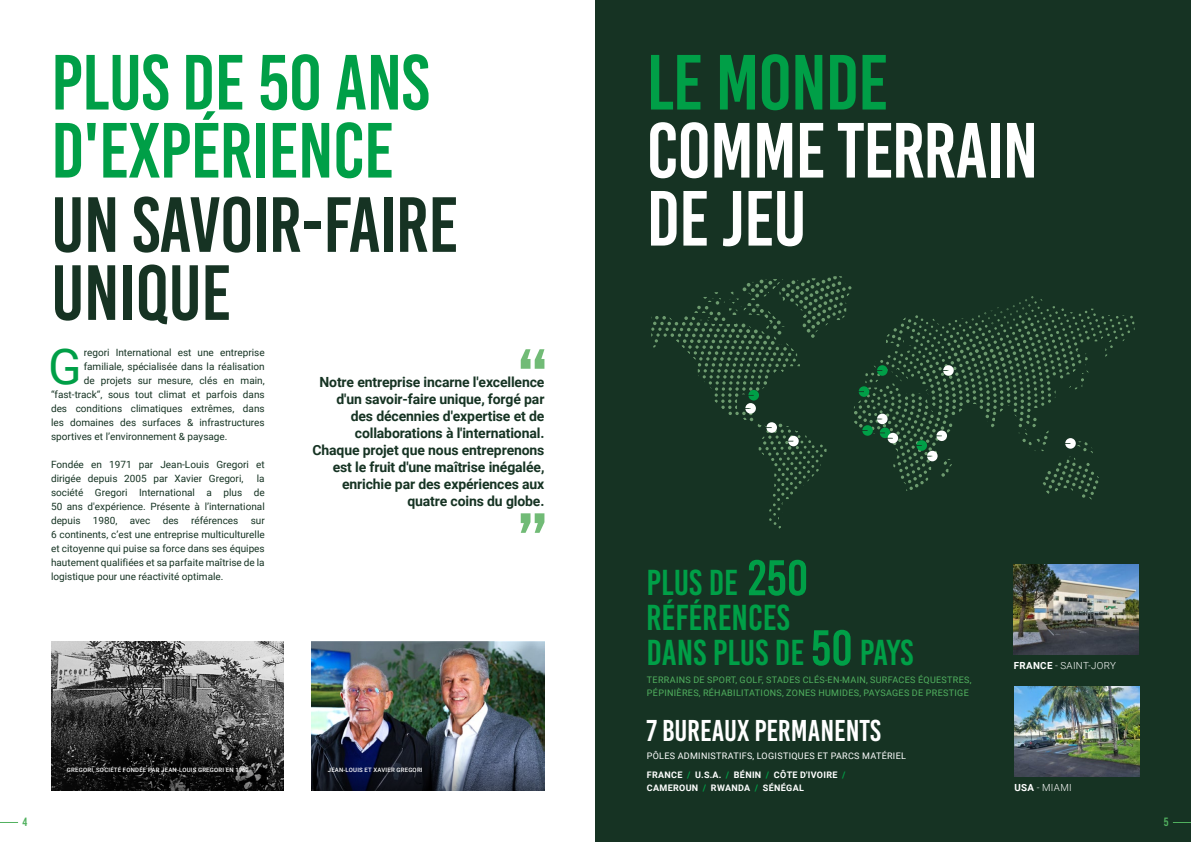
<style>
.page{position:relative;width:1191px;height:842px;background:#fff}
.page>*{position:absolute;margin:0;border:0;box-sizing:border-box;transform-origin:0 0}
.t1{font:78px/68px "Bebas Kai";letter-spacing:-.01em;color:#009f47}
.t2{font:78px/68px "Bebas Kai";letter-spacing:-.01em;color:#163323}
.t3{font:78px/68px "Bebas Kai";letter-spacing:-.015em;color:#fff}
.t4{font:49.4px "Roboto";color:#009f47}
.t5{font:36px/35px "Bebas Kai";color:#009f47}
.t6{font:30.1px "Bebas Kai";color:#fff}
.t7{font:700 14px/17px "Roboto";letter-spacing:-.01em;color:#163323;text-align:right}
.t8{font:12px "Bebas Kai";color:#51b15f}
.t9{font:10px/14px "Roboto";color:#163323}
.t10{font:300 9.8px "Roboto";letter-spacing:.035em;color:#fff}
.t11{font:9px/13px "Roboto";letter-spacing:.035em;color:#51b15f}
.t12{font:700 9px/13px "Roboto";letter-spacing:.035em;color:#fff}
.t13{font:9px "Roboto";letter-spacing:.035em;color:#fff}
.t14{font:500 6px "Roboto";letter-spacing:.035em;color:#fff}
.s1{font-size:50px}
.s2{color:#009f47}
.s3{font-weight:700}
</style>
<div class="page">
<img style="left:312px;top:641px;width:232px;height:150px">
<div style="left:595px;top:0;width:596px;height:842px;background:#163323"></div>
<svg style="left:711px;top:276px;width:321px;height:135px"></svg>
<img style="left:51px;top:641px;width:232px;height:114px">
<svg style="left:858px;top:386px;width:11px;height:11px"></svg>
<svg style="left:877px;top:365px;width:11px;height:11px"></svg>
<svg style="left:862px;top:425px;width:11px;height:11px"></svg>
<svg style="left:879px;top:427px;width:11px;height:11px"></svg>
<svg style="left:916px;top:440px;width:11px;height:11px"></svg>
<svg style="left:748px;top:390px;width:11px;height:11px"></svg>
<svg style="left:745px;top:403px;width:11px;height:11px"></svg>
<svg style="left:766px;top:422px;width:11px;height:11px"></svg>
<svg style="left:788px;top:436px;width:11px;height:11px"></svg>
<svg style="left:887px;top:433px;width:11px;height:11px"></svg>
<svg style="left:877px;top:414px;width:11px;height:10px"></svg>
<svg style="left:927px;top:451px;width:11px;height:11px"></svg>
<svg style="left:936px;top:430px;width:11px;height:11px"></svg>
<svg style="left:943px;top:365px;width:11px;height:11px"></svg>
<svg style="left:1065px;top:438px;width:11px;height:11px"></svg>
<svg style="left:51px;top:755px;width:232px;height:36px;background:#181818"></svg>
<svg style="left:312px;top:754px;width:232px;height:36px;background:#323a4e"></svg>
<img style="left:1014px;top:686px;width:125px;height:90px">
<img style="left:1013px;top:565px;width:125px;height:89px">
<svg style="left:521px;top:349px;width:23px;height:20px"></svg>
<svg style="left:521px;top:513px;width:23px;height:20px"></svg>
<svg style="left:1173px;top:822px;width:18px;height:1px"></svg>
<svg style="left:0;top:822px;width:18px;height:1px"></svg>
<h1 class="t1" style="left:51px;top:49px;width:380px">PLUS DE 50 ANS<br>D'EXPÉRIENCE</h1>
<h1 class="t2" style="left:51px;top:191px;width:409px">UN SAVOIR-FAIRE<br>UNIQUE</h1>
<h2 class="t4" style="left:48px;top:332px;width:35px">G</h2>
<p class="t9" style="left:84px;top:345px;width:182px">regori International est une entreprise</p>
<p class="t9" style="left:84px;top:359px;width:182px">familiale, spécialisée dans la réalisation</p>
<p class="t9" style="left:84px;top:373px;width:182px">de projets sur mesure, clés en main,</p>
<p class="t9" style="left:51px;top:387px;width:215px">“fast-track“, sous tout climat et parfois dans</p>
<p class="t9" style="left:51px;top:401px;width:215px">des conditions climatiques extrêmes, dans</p>
<p class="t9" style="left:51px;top:415px;width:215px">les domaines des surfaces &amp; infrastructures</p>
<p class="t9" style="left:51px;top:429px;width:178px">sportives et l’environnement &amp; paysage.</p>
<p class="t9" style="left:51px;top:457px;width:215px">Fondée en 1971 par Jean-Louis Gregori et dirigée depuis 2005 par Xavier Gregori,</p>
<p class="t9" style="left:51px;top:471px;width:215px;text-align:justify;text-indent:206px">la société Gregori International a plus de 50 ans d'expérience. Présente à l’international depuis 1980, avec des références sur 6 continents, c’est une entreprise multiculturelle et citoyenne qui puise sa force dans ses équipes hautement qualifiées et sa parfaite maîtrise de la logistique pour une réactivité optimale.</p>
<p class="t7" style="left:312px;top:373px;width:233px">Notre entreprise incarne l'excellence d'un savoir-faire unique, forgé par des décennies d'expertise et de collaborations à l'international.<br>Chaque projet que nous entreprenons est le fruit d'une maîtrise inégalée, enrichie par des expériences aux quatre coins du globe.</p>
<p class="t14" style="left:67px;top:766px;width:184px">GREGORI, SOCIÉTÉ FONDÉE PAR JEAN-LOUIS GREGORI EN 1962</p>
<p class="t14" style="left:328px;top:766px;width:96px">JEAN-LOUIS ET XAVIER GREGORI</p>
<h1 class="t1" style="left:646px;top:49px;width:243px">LE MONDE</h1>
<h1 class="t3" style="left:646px;top:117px;width:393px">COMME TERRAIN<br>DE JEU</h1>
<h3 class="t5" style="left:646px;top:565px;width:268px">PLUS DE <span class="s1">250<br></span>RÉFÉRENCES<br>DANS PLUS DE <span class="s1">50</span> PAYS</h3>
<p class="t11" style="left:647px;top:673px;width:326px">TERRAINS DE SPORT, GOLF, STADES CLÉS-EN-MAIN, SURFACES ÉQUESTRES,<br>PÉPINIÈRES, RÉHABILITATIONS, ZONES HUMIDES, PAYSAGES DE PRESTIGE</p>
<h3 class="t6" style="left:646px;top:714px;width:236px">7 BUREAUX PERMANENTS</h3>
<p class="t13" style="left:646px;top:750px;width:261px">PÔLES ADMINISTRATIFS, LOGISTIQUES ET PARCS MATÉRIEL</p>
<p class="t12" style="left:647px;top:768px;width:200px">FRANCE <span class="s2">/</span> U.S.A. <span class="s2">/</span> BÉNIN <span class="s2">/</span> CÔTE D'IVOIRE <span class="s2">/<br></span>CAMEROUN <span class="s2">/</span> RWANDA <span class="s2">/</span> SÉNÉGAL</p>
<p class="t10" style="left:1013px;top:659px;width:104px"><span class="s3">FRANCE</span> - SAINT-JORY</p>
<p class="t10" style="left:1014px;top:781px;width:59px"><span class="s3">USA</span> - MIAMI</p>
<p class="t8" style="left:22px;top:816px;width:6px">4</p>
<p class="t8" style="left:1163px;top:816px;width:6px">5</p>
</div>
